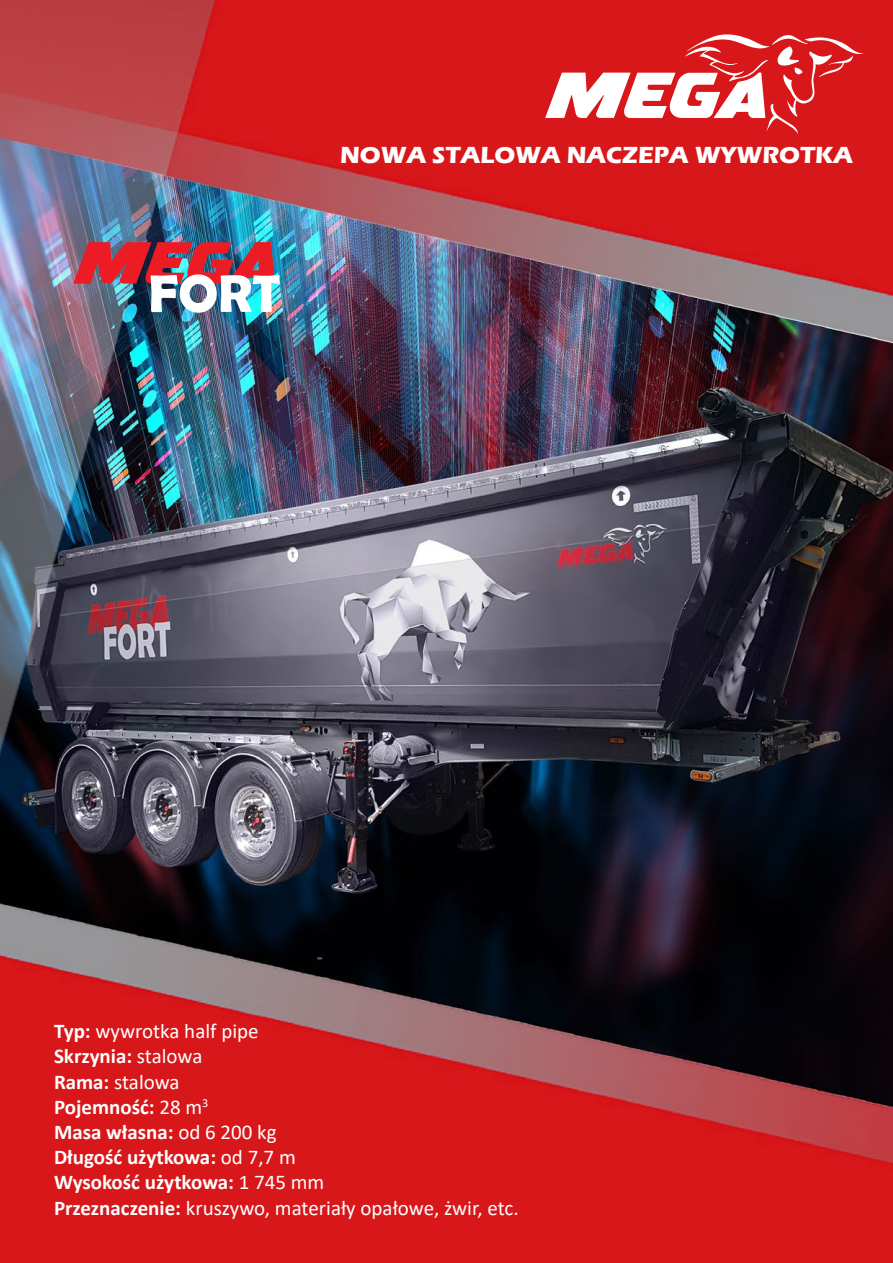
<style>
.page{position:relative;width:893px;height:1263px;background:#fff}
.page>*{position:absolute;margin:0;border:0;box-sizing:border-box;transform-origin:0 0}
.t1{font:700 24px "Eras ITC";color:#fff}
.t2{font:700 21px "Calibri";color:#fff}
.t3{font:21px "Calibri";color:#fff}
.s1{font-weight:700}
.s2{font-weight:400}
</style>
<div class="page">
<img style="left:0;top:0;width:893px;height:1263px">
<svg style="left:545px;top:34px;width:318px;height:100px"></svg>
<img style="left:73px;top:242px;width:207px;height:71px">
<p class="t1" style="left:340px;top:142px;width:514px">NOWA STALOWA NACZEPA WYWROTKA</p>
<p class="t3" style="left:54px;top:1016px;width:206px"><span class="s1">Typ:</span> wywrotka half pipe</p>
<p class="t2" style="left:54px;top:1041px;width:150px">Skrzynia: <span class="s2">stalowa</span></p>
<p class="t3" style="left:54px;top:1067px;width:127px"><span class="s1">Rama:</span> stalowa</p>
<p class="t2" style="left:54px;top:1092px;width:156px">Pojemność: <span class="s2">28 m</span><sup>3</sup></p>
<p class="t2" style="left:54px;top:1117px;width:224px">Masa własna: <span class="s2">od 6 200 kg</span></p>
<p class="t2" style="left:54px;top:1142px;width:243px">Długość użytkowa: <span class="s2">od 7,7 m</span></p>
<p class="t2" style="left:54px;top:1167px;width:272px">Wysokość użytkowa: <span class="s2">1 745 mm</span></p>
<p class="t3" style="left:54px;top:1193px;width:466px"><span class="s1">Przeznaczenie:</span> kruszywo, materiały opałowe, żwir, etc.</p>
</div>
